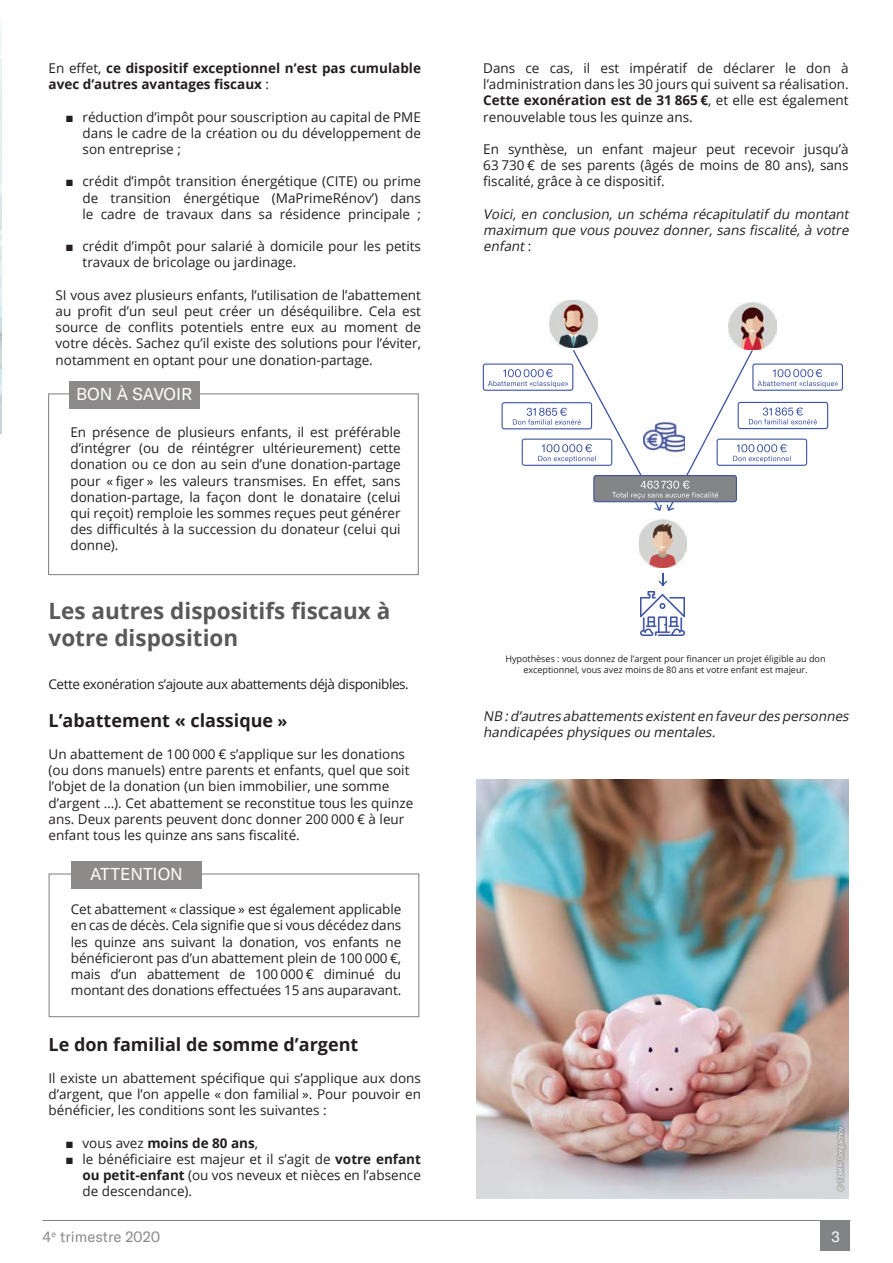
<style>
.page{position:relative;width:893px;height:1263px;background:#fff}
.page>*{position:absolute;margin:0;border:0;box-sizing:border-box;transform-origin:0 0}
.t1{font:700 22.5px/27px "Open Sans";color:#59595b}
.t2{font:700 18px "Open Sans";color:#231f20}
.t3{font:16.95px "GT America";color:#fff}
.t4{font:15px "GT America";color:#8c8a8b}
.t5{font:15px "GT America";color:#fff}
.t6{font:13.5px/16.2px "Open Sans";color:#231f20;text-align:justify}
.t7{font:italic 13.5px/16.2px "Open Sans";color:#231f20;text-align:justify}
.t8{font:700 13.5px/16.2px "Open Sans";color:#231f20}
.t9{font:13.5px "Open Sans";letter-spacing:-.03em;color:#231f20}
.t10{font:9px/10.8px "Open Sans";color:#231f20;text-align:center}
.t11{font:6.75px "Open Sans";color:#fff}
.s1{font-weight:400}
.s2{font-family:"Arial"}
.s3{font-size:16.2px}
.s4{font-family:"Arial";font-weight:400}
.s5{font-weight:700}
.s6{font-style:normal}
</style>
<div class="page">
<div style="left:820px;top:1221px;width:30px;height:29px;background:#828384"></div>
<hr style="left:43px;top:1220px;width:807px;height:1px;background:#828384">
<img style="left:0;top:23px;width:1px;height:410px">
<div style="left:48px;top:393px;width:371px;height:182px;border:1px solid #8c8b8a"></div>
<div style="left:69px;top:381px;width:130px;height:27px;background:#8c8b8a"></div>
<div style="left:49px;top:873px;width:370px;height:144px;border:1px solid #8c8b8a"></div>
<div style="left:71px;top:861px;width:131px;height:27px;background:#8c8b8a"></div>
<img style="left:476px;top:780px;width:373px;height:419px">
<img style="left:641px;top:591px;width:44px;height:44px">
<img style="left:639px;top:520px;width:48px;height:47px">
<img style="left:550px;top:300px;width:47px;height:48px">
<img style="left:729px;top:302px;width:47px;height:48px">
<svg style="left:658px;top:573px;width:9px;height:13px"></svg>
<svg style="left:483px;top:350px;width:360px;height:161px"></svg>
<div style="left:836px;top:1124px;width:11px;height:68px;background:#231f20;opacity:.21"></div>
<p class="t8" style="left:49px;top:60px;width:374px"><span class="s1">En effet,</span> ce dispositif exceptionnel n’est pas cumulable avec d’autres avantages fiscaux <span class="s1">:</span></p>
<p class="t6" style="left:83px;top:108px;width:340px;text-indent:-17px"><span class="s2">■</span> réduction d’impôt pour souscription au capital de PME dans le cadre de la création ou du développement de son entreprise ;</p>
<p class="t6" style="left:83px;top:173px;width:340px;text-indent:-17px"><span class="s2">■</span> crédit d’impôt transition énergétique (CITE) ou prime de transition énergétique (MaPrimeRénov’) dans le cadre de travaux dans sa résidence principale ;</p>
<p class="t6" style="left:83px;top:238px;width:340px;text-indent:-17px"><span class="s2">■</span> crédit d’impôt pour salarié à domicile pour les petits travaux de bricolage ou jardinage.</p>
<p class="t6" style="left:56px;top:287px;width:367px">SI vous avez plusieurs enfants, l’utilisation de l’abattement au profit d’un seul peut créer un déséquilibre. Cela est source de conflits potentiels entre eux au moment de votre décès. Sachez qu’il existe des solutions pour l’éviter, notamment en optant pour une donation-partage.</p>
<p class="t3" style="left:76px;top:384px;width:118px">BON À SAVOIR</p>
<p class="t6" style="left:70px;top:424px;width:332px">En présence de plusieurs enfants, il est préférable d’intégrer (ou de réintégrer ultérieurement) cette donation ou ce don au sein d’une donation-partage pour « figer » les valeurs transmises. En effet, sans donation-partage, la façon dont le donataire (celui qui reçoit) remploie les sommes reçues peut générer des difficultés à la succession du donateur (celui qui donne).</p>
<h1 class="t1" style="left:49px;top:596px;width:343px">Les autres dispositifs fiscaux à votre disposition</h1>
<p class="t9" style="left:49px;top:674px;width:362px">Cette exonération s’ajoute aux abattements déjà disponibles.</p>
<h2 class="t2" style="left:49px;top:707px;width:240px">L’abattement « classique <span class="s3">»</span></h2>
<p class="t6" style="left:49px;top:746px;width:366px;text-align:left">Un abattement de 100 000 € s’applique sur les donations (ou dons manuels) entre parents et enfants, quel que soit l’objet de la donation (un bien immobilier, une somme d’argent …). Cet abattement se reconstitue tous les quinze ans. Deux parents peuvent donc donner 200 000 € à leur enfant tous les quinze ans sans fiscalité.</p>
<p class="t3" style="left:90px;top:864px;width:94px">ATTENTION</p>
<p class="t6" style="left:71px;top:901px;width:332px">Cet abattement « classique » est également applicable en cas de décès. Cela signifie que si vous décédez dans les quinze ans suivant la donation, vos enfants ne bénéficieront pas d’un abattement plein de 100 000 €, mais d’un abattement de 100 000 € diminué du montant des donations effectuées 15 ans auparavant.</p>
<h2 class="t2" style="left:49px;top:1031px;width:311px">Le don familial de somme d’argent</h2>
<p class="t6" style="left:49px;top:1070px;width:374px">Il existe un abattement spécifique qui s’applique aux dons d’argent, que l’on appelle « don familial ». Pour pouvoir en bénéficier, les conditions sont les suivantes :</p>
<p class="t8" style="left:66px;top:1134px;width:194px"><span class="s4">■</span> <span class="s1">vous avez</span> moins de 80 ans<span class="s1">,</span></p>
<p class="t6" style="left:83px;top:1151px;width:340px;text-indent:-17px"><span class="s2">■</span> le bénéficiaire est majeur et il s’agit de <span class="s5">votre enfant ou petit-enfant</span> (ou vos neveux et nièces en l’absence de descendance).</p>
<p class="t6" style="left:483px;top:60px;width:367px">Dans ce cas, il est impératif de déclarer le don à l’administration dans les 30 jours qui suivent sa réalisation.<br><span class="s5">Cette exonération est de 31 865 €</span>, et elle est également renouvelable tous les quinze ans.</p>
<p class="t6" style="left:483px;top:141px;width:367px">En synthèse, un enfant majeur peut recevoir jusqu’à 63 730 € de ses parents (âgés de moins de 80 ans), sans fiscalité, grâce à ce dispositif.</p>
<p class="t7" style="left:483px;top:206px;width:370px">Voici, en conclusion, un schéma récapitulatif du montant maximum que vous pouvez donner, sans fiscalité, à votre enfant<span class="s6">:</span></p>
<p class="t10" style="left:505px;top:653px;width:322px">Hypothèses : vous donnez de l’argent pour financer un projet éligible au don exceptionnel, vous avez moins de 80 ans et votre enfant est majeur.</p>
<p class="t7" style="left:483px;top:708px;width:370px">NB :d’autres abattements existenten faveurdes personnes handicapées physiques ou mentales.</p>
<p class="t11" style="left:836px;top:1191px;width:66px;rotate:-90deg">© 123RF/ Dolgachov</p>
<p class="t4" style="left:43px;top:1228px;width:119px">4<sup>e</sup> trimestre 2020</p>
<p class="t5" style="left:831px;top:1227px;width:10px">3</p>
</div>
